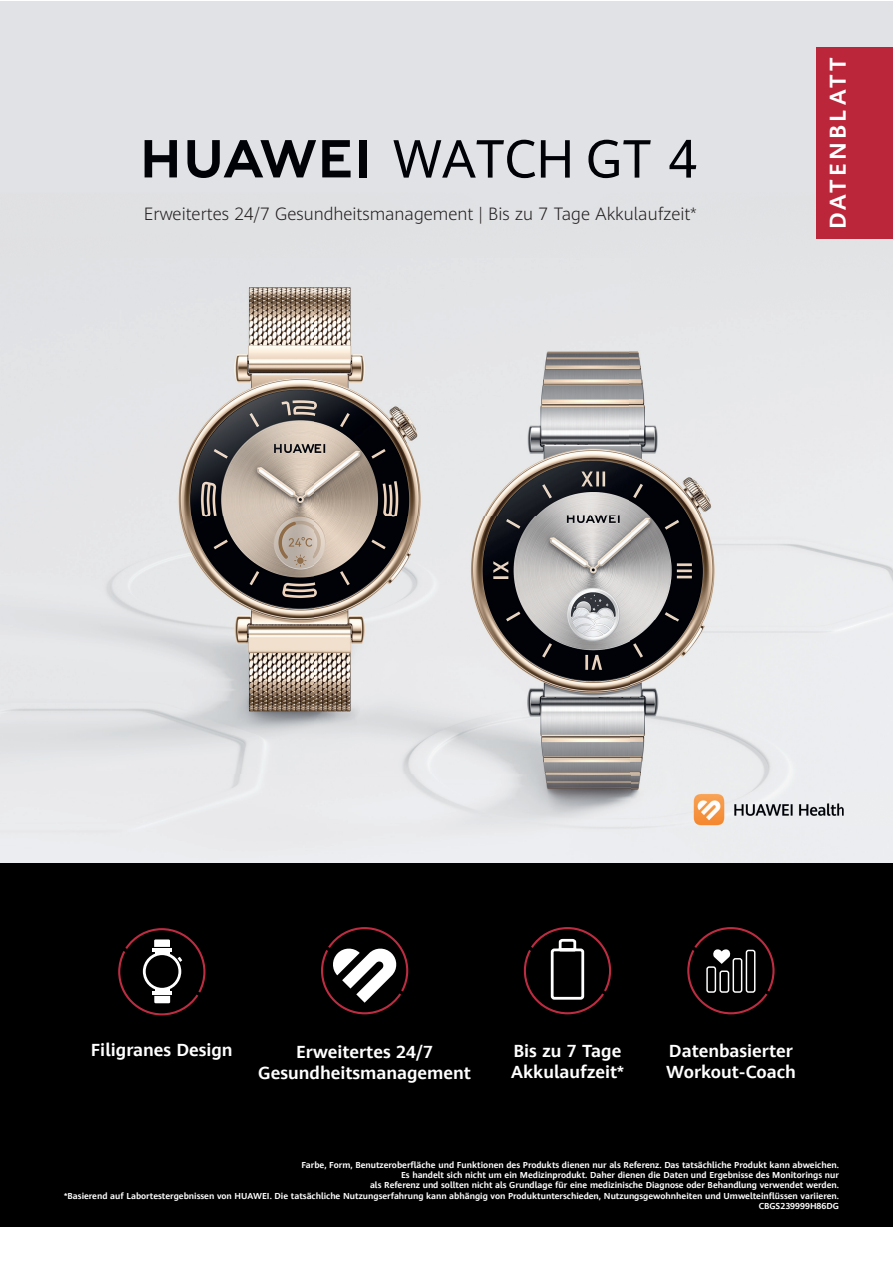
<style>
.page{position:relative;width:893px;height:1263px;background:#fff}
.page>*{position:absolute;margin:0;border:0;box-sizing:border-box;transform-origin:0 0}
.t1{font:700 22.5px "Huawei Sans";letter-spacing:.145em;color:#fff}
.t2{font:300 17.55px "Huawei Sans";color:#231f20}
.t3{font:700 17.25px/20.7px "Huawei Font";color:#fff}
.t4{font:700 8.55px/10.2px "Huawei Font";color:#fff;text-align:right}
</style>
<div class="page">
<img style="left:0;top:1px;width:893px;height:862px">
<div style="left:817px;top:47px;width:76px;height:192px;background:#bc263a"></div>
<div style="left:0;top:863px;width:893px;height:364px;background:#000"></div>
<svg style="left:524px;top:927px;width:87px;height:87px"></svg>
<img style="left:642px;top:792px;width:251px;height:34px">
<svg style="left:118px;top:928px;width:87px;height:87px"></svg>
<div style="left:143px;top:952px;width:38px;height:39px;border:3px solid #fff;border-radius:50%"></div>
<hr style="left:152px;top:948px;width:20px;height:4px;background:#fff">
<hr style="left:155px;top:951px;width:14px;height:4px;background:#fff">
<hr style="left:152px;top:991px;width:20px;height:3px;background:#fff">
<hr style="left:155px;top:988px;width:14px;height:3px;background:#fff">
<svg style="left:321px;top:927px;width:87px;height:87px"></svg>
<svg style="left:687px;top:927px;width:87px;height:87px"></svg>
<div style="left:746px;top:950px;width:9px;height:43px;border:1px solid #fff;border-radius:2px"></div>
<div style="left:733px;top:958px;width:9px;height:35px;border:1px solid #fff;border-radius:2px"></div>
<div style="left:719px;top:970px;width:10px;height:23px;border:1px solid #fff;border-radius:2px"></div>
<div style="left:706px;top:966px;width:10px;height:27px;border:1px solid #fff;border-radius:2px"></div>
<svg style="left:145px;top:140px;width:32px;height:37px"></svg>
<svg style="left:322px;top:140px;width:29px;height:37px"></svg>
<div style="left:360px;top:140px;width:7px;height:37px;background:#000208"></div>
<svg style="left:187px;top:140px;width:129px;height:38px;background:#7b7c81"></svg>
<svg style="left:393px;top:140px;width:142px;height:38px;background:#9d9fa3"></svg>
<svg style="left:541px;top:140px;width:29px;height:38px"></svg>
<svg style="left:669px;top:140px;width:27px;height:38px"></svg>
<svg style="left:588px;top:140px;width:63px;height:38px;background:#9fa1a4"></svg>
<h2 class="t2" style="left:144px;top:204px;width:554px">Erweitertes 24/7 Gesundheitsmanagement | Bis zu 7 Tage Akkulaufzeit*</h2>
<h1 class="t1" style="left:829px;top:229px;width:174px;rotate:-90deg">DATENBLATT</h1>
<h3 class="t3" style="left:91px;top:1041px;width:143px">Filigranes Design</h3>
<h3 class="t3" style="left:258px;top:1043px;width:214px;text-align:center">Erweitertes 24/7<br>Gesundheitsmanagement</h3>
<h3 class="t3" style="left:511px;top:1042px;width:114px">Bis zu 7 Tage<br>Akkulaufzeit*</h3>
<h3 class="t3" style="left:666px;top:1042px;width:131px">Datenbasierter<br>Workout-Coach</h3>
<p class="t4" style="left:64px;top:1159px;width:776px">Farbe, Form, Benutzeroberfläche und Funktionen des Produkts dienen nur als Referenz. Das tatsächliche Produkt kann abweichen.<br>Es handelt sich nicht um ein Medizinprodukt. Daher dienen die Daten und Ergebnisse des Monitorings nur<br>als Referenz und sollten nicht als Grundlage für eine medizinische Diagnose oder Behandlung verwendet werden.<br>*Basierend auf Labortestergebnissen von HUAWEI. Die tatsächliche Nutzungserfahrung kann abhängig von Produktunterschieden, Nutzungsgewohnheiten und Umwelteinflüssen variieren.<br>CBGS239999H86DG</p>
</div>
